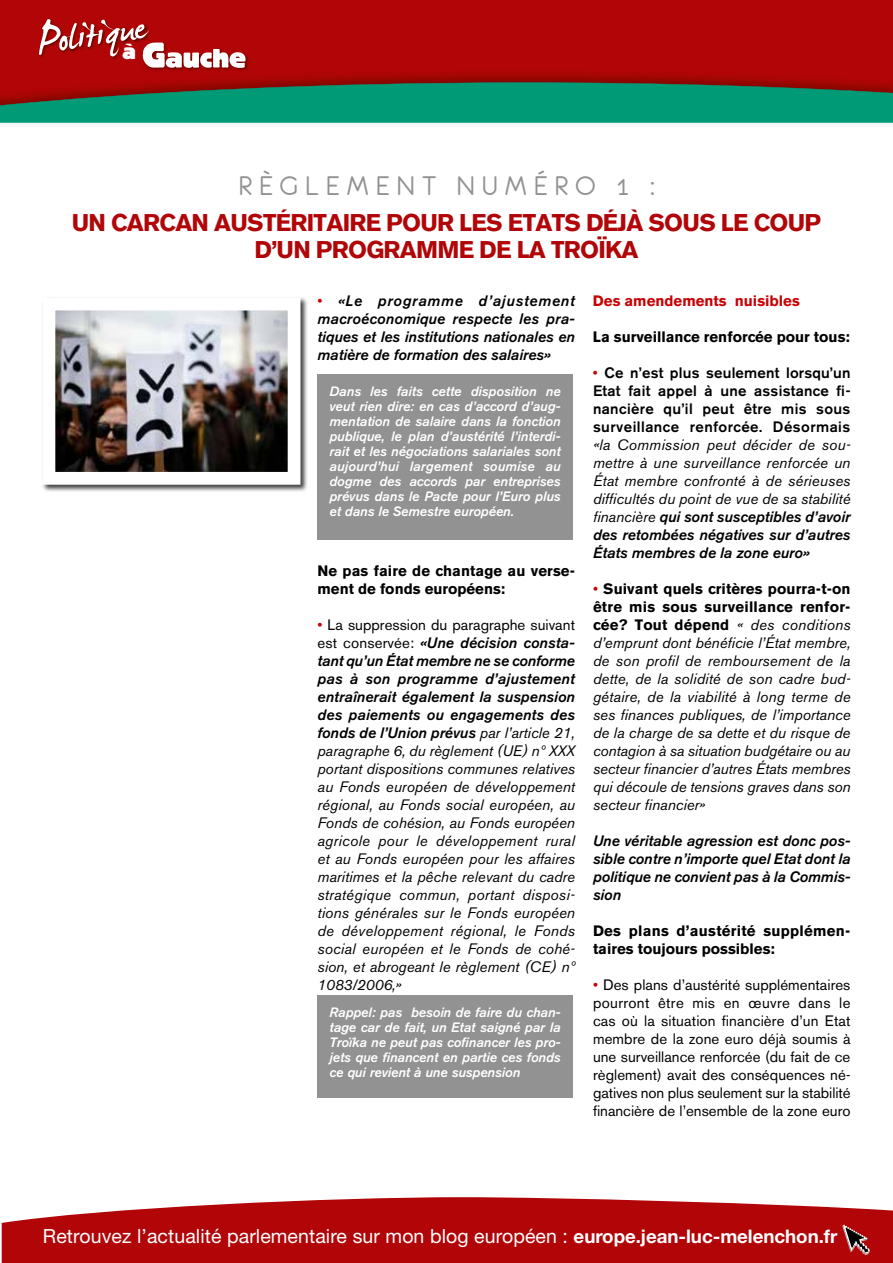
<style>
.page{position:relative;width:893px;height:1263px;background:#fff}
.page>*{position:absolute;margin:0;border:0;box-sizing:border-box;transform-origin:0 0}
.t1{font:62.7px "James Fajardo";color:#fff}
.t2{font:30px "Eurofurenceregular";letter-spacing:.235em;color:#919291}
.t3{font:700 24px/27px "Akzidenz Grotesk BE";letter-spacing:-.03em;color:#b10508;text-align:center}
.t4{font:21.3px "B Block";color:#fff}
.t5{font:19.5px "Helvetica Neue";letter-spacing:.005em;color:#fff}
.t6{font:italic 15px/18px "Akzidenz Grotesk BE";color:#000;text-align:justify}
.t7{font:15px/18px "Akzidenz Grotesk BE";color:#000;text-align:justify}
.t8{font:italic 500 15px/18px "Akzidenz Grotesk BE";color:#000;text-align:justify}
.t9{font:700 15px/18px "Akzidenz Grotesk BE";color:#000}
.t10{font:500 15px/18px "Akzidenz Grotesk BE";letter-spacing:.03em;color:#000;text-align:justify}
.t11{font:700 15px "Akzidenz Grotesk BE";color:#c80205}
.t12{font:italic 500 13.5px/15px "Akzidenz Grotesk BE";letter-spacing:-.005em;color:#fff;text-align:justify}
.s1{font-weight:400;font-style:normal;color:#c80205}
.s2{font-weight:400;color:#c80205}
.s3{font-weight:500}
.s4{font-style:normal;color:#c80205}
.s5{font-weight:700;font-style:normal}
.s6{color:#c80205}
.s7{font-style:normal}
.s8{font-weight:700;font-size:18.75px}
</style>
<div class="page">
<div style="left:0;top:0;width:893px;height:65px;background:#b10508"></div>
<svg style="left:2px;top:1197px;width:891px;height:66px;background:#b91f22"></svg>
<img style="left:0;top:65px;width:893px;height:17px">
<svg style="left:0;top:82px;width:893px;height:41px;background:#188565"></svg>
<img style="left:31px;top:0;width:126px;height:73px">
<img style="left:66px;top:13px;width:84px;height:49px">
<img style="left:141px;top:41px;width:109px;height:31px">
<svg style="left:141px;top:41px;width:105px;height:27px"></svg>
<svg style="left:842px;top:1225px;width:28px;height:30px"></svg>
<div style="left:317px;top:374px;width:256px;height:166px;background:#919291"></div>
<div style="left:317px;top:995px;width:256px;height:103px;background:#919291"></div>
<div style="left:41px;top:296px;width:267px;height:196px;background:#000;opacity:.75"></div>
<img style="left:57px;top:312px;width:229px;height:159px">
<div style="left:43px;top:298px;width:257px;height:187px;border:13px solid #fff"></div>
<h1 class="t1" style="left:33px;top:10px;width:112px;rotate:-8deg">Politique</h1>
<h3 class="t4" style="left:123px;top:37px;width:15px">à</h3>
<h2 class="t2" style="left:238px;top:170px;width:90px">RÈGLEMENT</h2>
<h2 class="t2" style="left:456px;top:170px;width:200px">NUMÉRO 1 :</h2>
<h3 class="t3" style="left:72px;top:209px;width:751px">Un carcan austéritaire pour les Etats déjà sous le coup d’un programme de la Troïka</h3>
<p class="t8" style="left:317px;top:292px;width:259px"><span class="s1">•</span> «Le programme d’ajustement macroéconomique respecte les pra&shy;tiques et les institutions nationales en matière de formation des salaires»</p>
<p class="t12" style="left:329px;top:384px;width:233px">Dans les faits cette disposition ne veut rien dire: en cas d’accord d’aug&shy;mentation de salaire dans la fonction publique, le plan d’austérité l’interdi&shy;rait et les négociations salariales sont aujourd’hui largement soumise au dogme des accords par entreprises prévus dans le Pacte pour l’Euro plus et dans le Semestre européen.</p>
<p class="t11" style="left:593px;top:292px;width:208px">Des amendements nuisibles</p>
<p class="t9" style="left:593px;top:328px;width:258px">La surveillance renforcée pour tous:</p>
<p class="t10" style="left:593px;top:364px;width:259px"><span class="s2">•</span> Ce n’est plus seulement lorsqu’un Etat fait appel à une assistance fi&shy;nancière qu’il peut être mis sous surveillance renforcée. Désormais</p>
<p class="t6" style="left:593px;top:436px;width:259px">«la Commission peut décider de sou&shy;mettre à une surveillance renforcée un État membre confronté à de sérieuses difficultés du point de vue de sa stabilité financière <span class="s3">qui sont susceptibles d’avoir des retombées négatives sur d’autres États membres de la zone euro»</span></p>
<p class="t6" style="left:593px;top:580px;width:259px"><span class="s4">•</span> <span class="s5">Suivant quels critères pourra-t-on être mis sous surveillance renfor&shy;cée? Tout dépend</span> « des conditions d’emprunt dont bénéficie l’État membre, de son profil de remboursement de la dette, de la solidité de son cadre bud&shy;gétaire, de la viabilité à long terme de ses finances publiques, de l’importance de la charge de sa dette et du risque de contagion à sa situation budgétaire ou au secteur financier d’autres États membres qui découle de tensions graves dans son secteur financier»</p>
<p class="t8" style="left:593px;top:832px;width:259px">Une véritable agression est donc pos&shy;sible contre n’importe quel Etat dont la politique ne convient pas à la Commis&shy;sion</p>
<p class="t9" style="left:593px;top:922px;width:259px">Des plans d’austérité supplémen&shy;taires toujours possibles:</p>
<p class="t7" style="left:593px;top:976px;width:259px"><span class="s6">•</span> Des plans d’austérité supplémentaires pourront être mis en œuvre dans le cas où la situation financière d’un Etat membre de la zone euro déjà soumis à une surveillance renforcée (du fait de ce règlement) avait des conséquences né&shy;gatives non plus seulement sur la stabilité financière de l’ensemble de la zone euro</p>
<p class="t9" style="left:317px;top:562px;width:259px">Ne pas faire de chantage au verse&shy;ment de fonds européens:</p>
<p class="t6" style="left:317px;top:616px;width:259px"><span class="s4">•</span> <span class="s7">La suppression du paragraphe suivant est conservée:</span> <span class="s3">«Une décision consta&shy;tant qu’un État membre ne se conforme pas à son programme d’ajustement entraînerait également la suspension des paiements ou engagements des fonds de l’Union prévus</span> par l’article 21, paragraphe 6, du règlement (UE) nº XXX portant dispositions communes relatives au Fonds européen de développement régional, au Fonds social européen, au Fonds de cohésion, au Fonds européen agricole pour le développement rural et au Fonds européen pour les affaires maritimes et la pêche relevant du cadre stratégique commun, portant disposi&shy;tions générales sur le Fonds européen de développement régional, le Fonds social européen et le Fonds de cohé&shy;sion, et abrogeant le règlement (CE) nº 1083/2006,»</p>
<p class="t12" style="left:329px;top:1005px;width:233px">Rappel: pas besoin de faire du chan&shy;tage car de fait, un Etat saigné par la Troïka ne peut pas cofinancer les pro&shy;jets que financent en partie ces fonds ce qui revient à une suspension</p>
<h3 class="t5" style="left:43px;top:1224px;width:796px">Retrouvez l’actualité parlementaire sur mon blog européen : <span class="s8">europe.jean-luc-melenchon.fr</span></h3>
</div>
